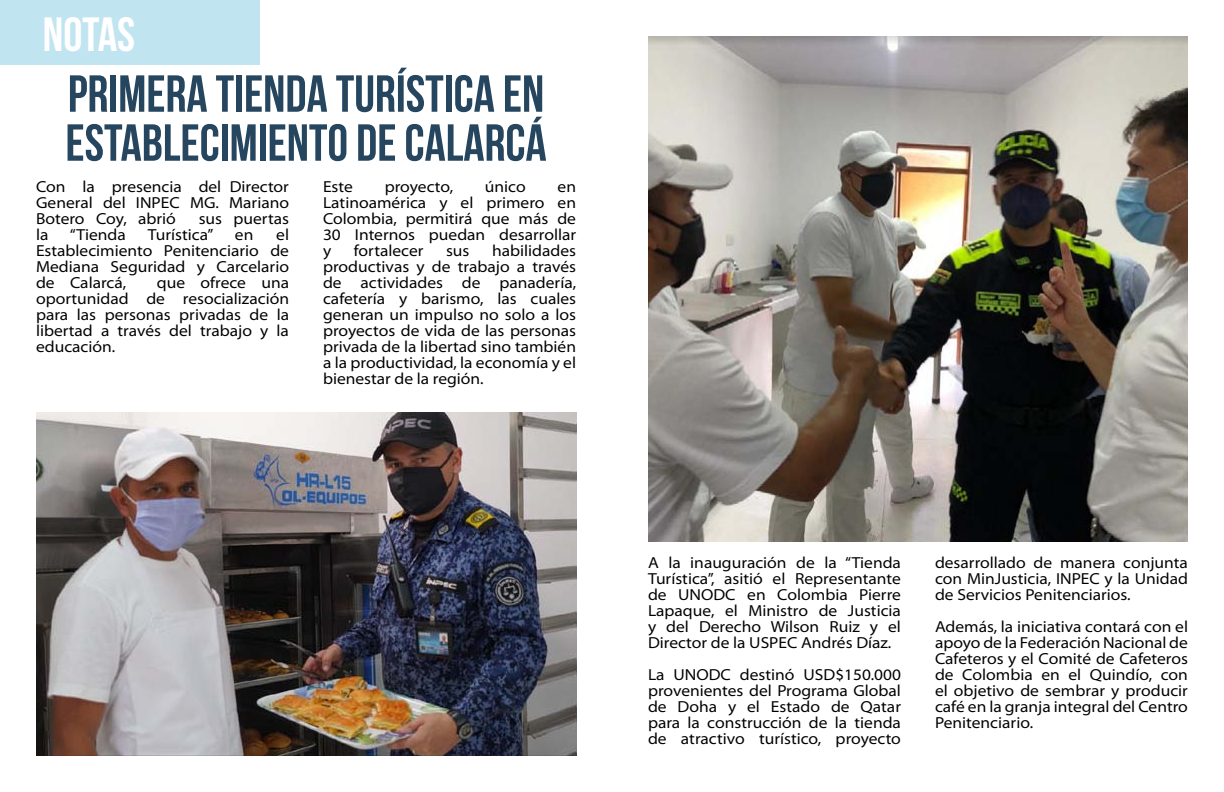
<style>
.page{position:relative;width:1224px;height:792px;background:#fff}
.page>*{position:absolute;margin:0;border:0;box-sizing:border-box;transform-origin:0 0}
.t1{font:700 52px/49px "Bebas Neue";color:#26455e}
.t2{font:700 48px "Bebas Neue";color:#fff}
.t3{font:semi-expanded 16px/16px "Myriad Pro";color:#000;text-align:justify}
</style>
<div class="page">
<div style="left:0;top:0;width:260px;height:64px;background:#c1e4f1"></div>
<img style="left:36px;top:412px;width:540px;height:344px">
<img style="left:648px;top:36px;width:540px;height:505px">
<h2 class="t2" style="left:43px;top:8px;width:94px">NOTAS</h2>
<h1 class="t1" style="left:65px;top:69px;width:483px">PRIMERA TIENDA TURÍSTICA EN<br>ESTABLECIMIENTO DE CALARCÁ</h1>
<p class="t3" style="left:36px;top:179px;width:254px">Con la presencia del Director General del INPEC MG. Mariano Botero Coy, abrió</p>
<p class="t3" style="left:199px;top:211px;width:92px">sus puertas</p>
<p class="t3" style="left:36px;top:227px;width:255px;text-indent:240px">el Establecimiento Penitenciario de Mediana Seguridad y Carcelario de Calarcá,</p>
<p class="t3" style="left:36px;top:227px;width:14px">la</p>
<p class="t3" style="left:70px;top:227px;width:57px">“Tienda</p>
<p class="t3" style="left:148px;top:227px;width:67px">Turística”</p>
<p class="t3" style="left:235px;top:227px;width:20px">en</p>
<p class="t3" style="left:36px;top:275px;width:255px;text-indent:121px">que ofrece una oportunidad de resocialización para las personas privadas de la libertad a través del trabajo y la educación.</p>
<p class="t3" style="left:323px;top:179px;width:31px">Este</p>
<p class="t3" style="left:385px;top:179px;width:70px">proyecto,</p>
<p class="t3" style="left:485px;top:179px;width:42px">único</p>
<p class="t3" style="left:323px;top:179px;width:254px;text-indent:235px">en Latinoamérica y el primero en Colombia, permitirá que más de 30 Internos puedan desarrollar y</p>
<p class="t3" style="left:354px;top:243px;width:71px">fortalecer</p>
<p class="t3" style="left:446px;top:243px;width:25px">sus</p>
<p class="t3" style="left:323px;top:243px;width:255px;text-indent:169px">habilidades productivas y de trabajo a través de actividades de panadería, cafetería y barismo, las cuales generan un impulso no solo a los proyectos de vida de las personas privada de la libertad sino también a la productividad, la economía y el bienestar de la región.</p>
<p class="t3" style="left:648px;top:554px;width:255px">A la inauguración de la “Tienda Turística”, asitió el Representante de UNODC en Colombia Pierre Lapaque, el Ministro de Justicia y del Derecho Wilson Ruiz y el Director de la USPEC Andrés Díaz.</p>
<p class="t3" style="left:648px;top:666px;width:255px">La UNODC destinó USD$150.000 provenientes del Programa Global de Doha y el Estado de Qatar para la construcción de la tienda de atractivo turístico, proyecto</p>
<p class="t3" style="left:935px;top:554px;width:255px">desarrollado de manera conjunta con MinJusticia, INPEC y la Unidad de Servicios Penitenciarios.</p>
<p class="t3" style="left:935px;top:618px;width:254px">Además, la iniciativa contará con el apoyo de la Federación Nacional de Cafeteros y el Comité de Cafeteros de Colombia en el Quindío, con el objetivo de sembrar y producir café en la granja integral del Centro Penitenciario.</p>
</div>
